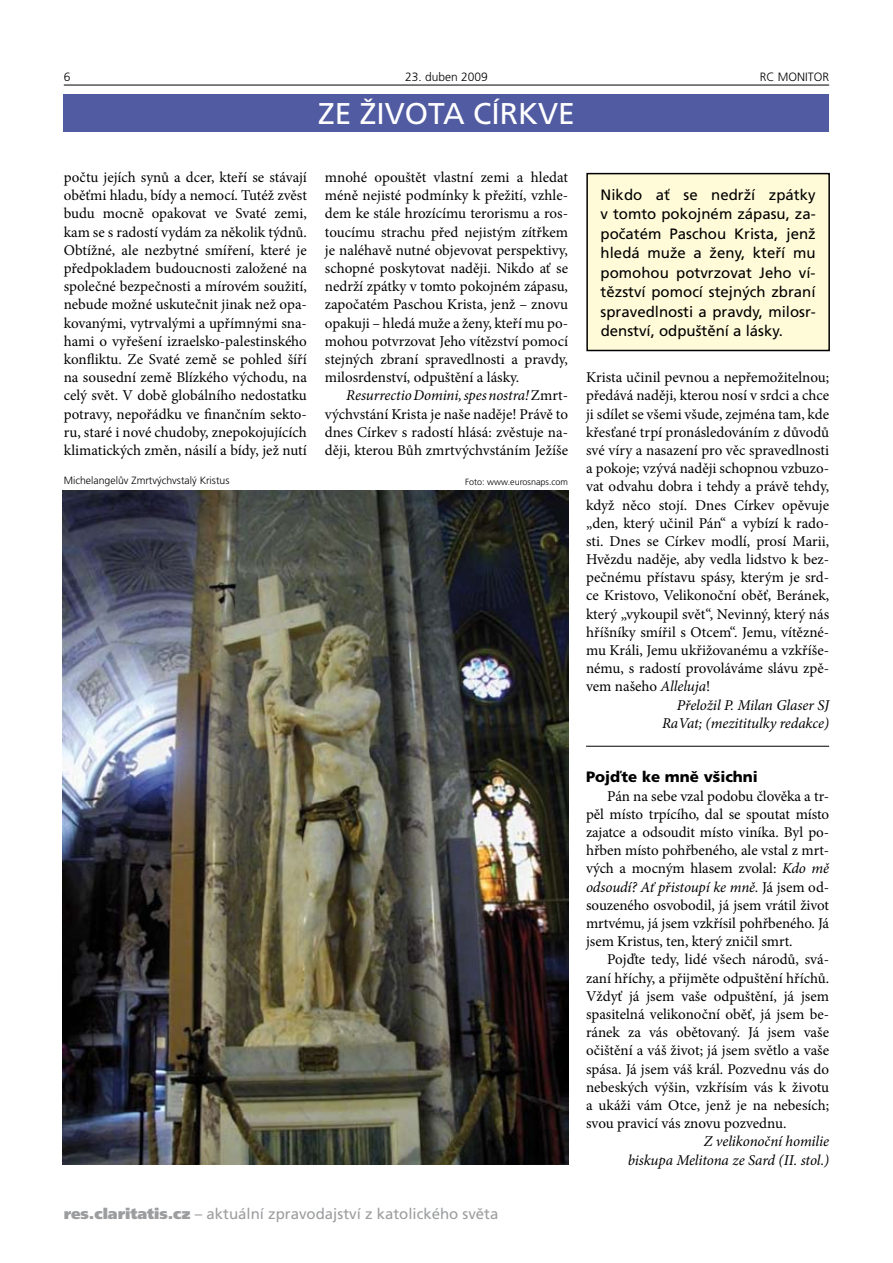
<style>
.page{position:relative;width:893px;height:1263px;background:#fff}
.page>*{position:absolute;margin:0;border:0;box-sizing:border-box;transform-origin:0 0}
.t1{font:30px "Frutiger CE";color:#fff}
.t2{font:15px/18.1px "Minion Pro";color:#000;text-align:justify}
.t3{font:15px/19.5px "Frutiger CE";color:#000;text-align:justify}
.t4{font:italic 15px/18.1px "Minion Pro";letter-spacing:-.01em;color:#000;text-align:right}
.t5{font:15px "Frutiger CE";color:#9c9d9f}
.t6{font:900 15px "Frutiger CE";color:#000}
.t7{font:300 12px "Frutiger CE";color:#000}
.t8{font:300 10.5px "Frutiger CE";color:#000}
.t9{font:300 9px "Frutiger CE";color:#000}
.s1{font-style:italic}
.s2{font-weight:900}
</style>
<div class="page">
<hr style="left:64px;top:85px;width:765px;height:1px;background:#000">
<div style="left:64px;top:94px;width:765px;height:37px;background:#515ba1"></div>
<div style="left:587px;top:174px;width:242px;height:176px;background:#fffbd9"></div>
<div style="left:586px;top:173px;width:244px;height:178px;border:2px solid #000"></div>
<img style="left:62px;top:491px;width:506px;height:674px">
<hr style="left:586px;top:746px;width:243px;height:1px;background:#000">
<p class="t7" style="left:64px;top:70px;width:8px">6</p>
<p class="t7" style="left:405px;top:70px;width:84px">23. duben 2009</p>
<p class="t7" style="left:760px;top:70px;width:71px">RC MONITOR</p>
<h1 class="t1" style="left:318px;top:97px;width:258px">ZE ŽIVOTA CÍRKVE</h1>
<p class="t2" style="left:64px;top:168px;width:245px">počtu jejích synů a dcer, kteří se stávají oběťmi hladu, bídy a nemocí. Tutéž zvěst budu mocně opakovat ve Svaté zemi, kam se s radostí vydám za několik týdnů.<br>Obtížné, ale nezbytné smíření, které je předpokladem budoucnosti založené na společné bezpečnosti a mírovém soužití, nebude možné uskutečnit jinak než opa&shy;kovanými, vytrvalými a upřímnými sna&shy;hami o vyřešení izraelsko-palestinského konfliktu. Ze Svaté země se pohled šíří na sousední země Blízkého východu, na celý svět. V době globálního nedostatku potravy, nepořádku ve finančním sekto&shy;ru, staré i nové chudoby, znepokojujících klimatických změn, násilí a bídy, jež nutí</p>
<p class="t2" style="left:325px;top:168px;width:245px">mnohé opouštět vlastní zemi a hledat méně nejisté podmínky k přežití, vzhle&shy;dem ke stále hrozícímu terorismu a ros&shy;toucímu strachu před nejistým zítřkem je naléhavě nutné objevovat perspektivy, schopné poskytovat naději. Nikdo ať se nedrží zpátky v tomto pokojném zápasu, započatém Paschou Krista, jenž – znovu opakuji – hledá muže a ženy, kteří mu po&shy;mohou potvrzovat Jeho vítězství pomocí stejných zbraní spravedlnosti a pravdy, milosrdenství, odpuštění a lásky.</p>
<p class="t2" style="left:325px;top:386px;width:245px;text-indent:21px"><span class="s1">Resurrectio Domini, spes nostra!</span> Zmrt&shy;výchvstání Krista je naše naděje! Právě to dnes Církev s radostí hlásá: zvěstuje na&shy;ději, kterou Bůh zmrtvýchvstáním Ježíše</p>
<p class="t8" style="left:64px;top:474px;width:167px">Michelangelův Zmrtvýchvstalý Kristus</p>
<p class="t9" style="left:465px;top:476px;width:104px">Foto: www.eurosnaps.com</p>
<p class="t5" style="left:64px;top:1206px;width:436px"><span class="s2">res.claritatis.cz</span> – aktuální zpravodajství z katolického světa</p>
<p class="t3" style="left:601px;top:185px;width:217px">Nikdo ať se nedrží zpátky v tomto pokojném zápasu, za&shy;počatém Paschou Krista, jenž hledá muže a ženy, kteří mu pomohou potvrzovat Jeho ví&shy;tězství pomocí stejných zbraní spravedlnosti a pravdy, milosr&shy;denství, odpuštění a lásky.</p>
<p class="t2" style="left:586px;top:368px;width:245px">Krista učinil pevnou a nepřemožitelnou;</p>
<p class="t2" style="left:586px;top:386px;width:245px">předává naději, kterou nosí v srdci a chce</p>
<p class="t2" style="left:586px;top:405px;width:245px">ji sdílet se všemi všude, zejména tam, kde</p>
<p class="t2" style="left:586px;top:423px;width:245px">křesťané trpí pronásledováním z důvodů</p>
<p class="t2" style="left:586px;top:441px;width:245px">své víry a nasazení pro věc spravedlnosti</p>
<p class="t2" style="left:586px;top:459px;width:245px">a pokoje; vzývá naději schopnou vzbuzo-</p>
<p class="t2" style="left:586px;top:477px;width:245px">vat odvahu dobra i tehdy a právě tehdy,</p>
<p class="t2" style="left:586px;top:496px;width:245px">když něco stojí. Dnes Církev opěvuje</p>
<p class="t2" style="left:586px;top:514px;width:245px">„den, který učinil Pán“ a vybízí k rado-</p>
<p class="t2" style="left:586px;top:532px;width:245px">sti. Dnes se Církev modlí, prosí Marii,</p>
<p class="t2" style="left:586px;top:550px;width:245px">Hvězdu naděje, aby vedla lidstvo k bez-</p>
<p class="t2" style="left:586px;top:568px;width:245px">pečnému přístavu spásy, kterým je srd-</p>
<p class="t2" style="left:586px;top:587px;width:245px">ce Kristovo, Velikonoční oběť, Beránek,</p>
<p class="t2" style="left:586px;top:605px;width:245px">který „vykoupil svět“, Nevinný, který nás</p>
<p class="t2" style="left:586px;top:623px;width:245px">hříšníky smířil s Otcem“. Jemu, vítězné-</p>
<p class="t2" style="left:586px;top:641px;width:245px">mu Králi, Jemu ukřižovanému a vzkříše-</p>
<p class="t2" style="left:586px;top:659px;width:245px">nému, s radostí provoláváme slávu zpě-</p>
<p class="t2" style="left:586px;top:678px;width:126px">vem našeho <span class="s1">Alleluja</span>!</p>
<p class="t4" style="left:677px;top:696px;width:154px">Přeložil P. Milan Glaser SJ</p>
<p class="t4" style="left:662px;top:714px;width:169px">RaVat; (mezititulky redakce)</p>
<p class="t6" style="left:586px;top:769px;width:173px">Pojďte ke mně všichni</p>
<p class="t2" style="left:586px;top:787px;width:245px;text-indent:21px">Pán na sebe vzal podobu člověka a tr&shy;pěl místo trpícího, dal se spoutat místo zajatce a odsoudit místo viníka. Byl po&shy;hřben místo pohřbeného, ale vstal z mrt&shy;vých a mocným hlasem zvolal: <span class="s1">Kdo mě odsoudí? Ať přistoupí ke mně.</span> Já jsem od&shy;souzeného osvobodil, já jsem vrátil život mrtvému, já jsem vzkřísil pohřbeného. Já jsem Kristus, ten, který zničil smrt.</p>
<p class="t2" style="left:586px;top:951px;width:245px;text-indent:21px">Pojďte tedy, lidé všech národů, svá&shy;zaní hříchy, a přijměte odpuštění hříchů.<br>Vždyť já jsem vaše odpuštění, já jsem spasitelná velikonoční oběť, já jsem be&shy;ránek za vás obětovaný. Já jsem vaše očištění a váš život; já jsem světlo a vaše spása. Já jsem váš král. Pozvednu vás do nebeských výšin, vzkřísím vás k životu a ukáži vám Otce, jenž je na nebesích; svou pravicí vás znovu pozvednu.</p>
<p class="t4" style="left:628px;top:1132px;width:203px">Z velikonoční homilie<br>biskupa Melitona ze Sard (II. stol.)</p>
</div>
